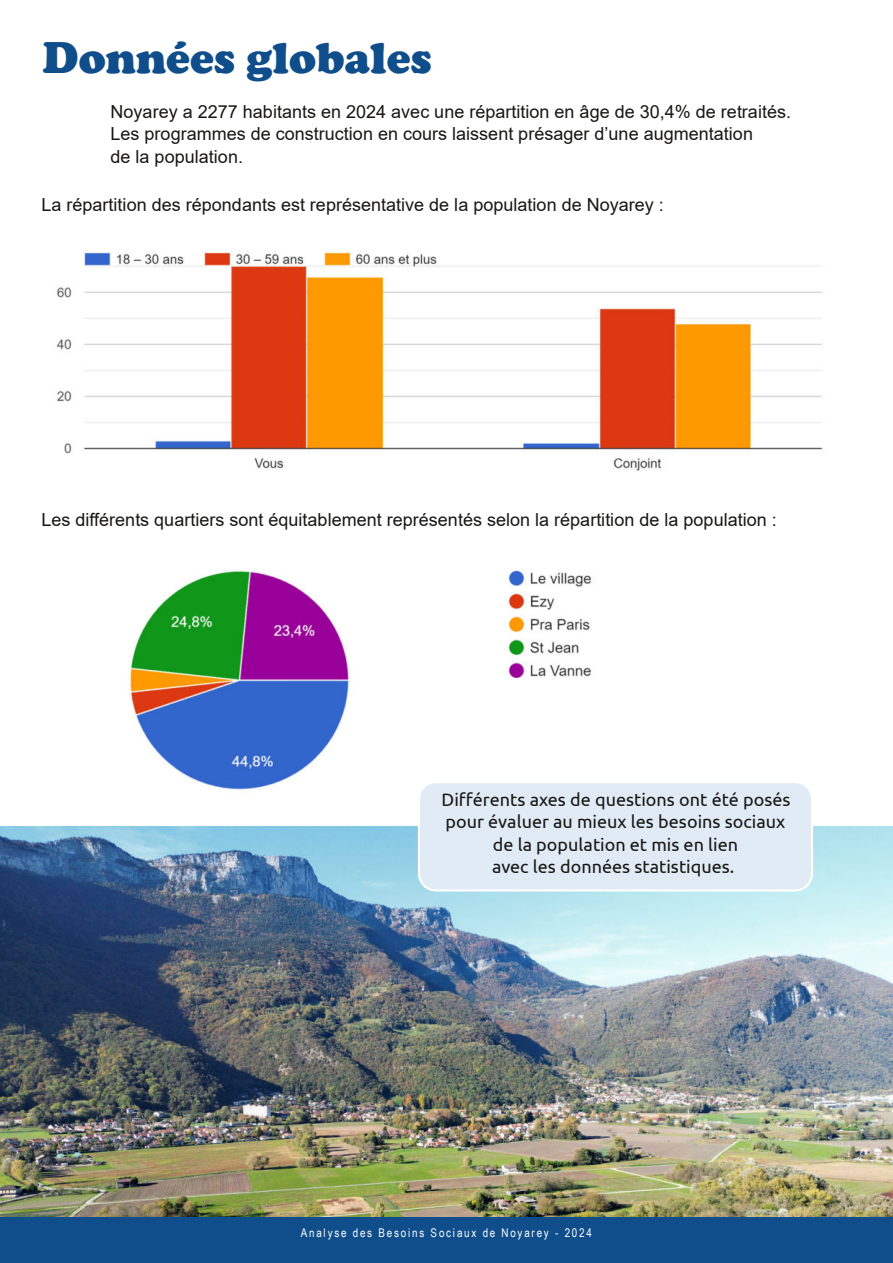
<style>
.page{position:relative;width:893px;height:1263px;background:#fff}
.page>*{position:absolute;margin:0;border:0;box-sizing:border-box;transform-origin:0 0}
.t1{font:900 45px "Cooper";color:#104e8b}
.t2{font:18px/22.5px "Arial";color:#181715}
.t3{font:18px/22.5px "Ubuntu";color:#181715;text-align:center}
.t4{font:12px "Arial Narrow";letter-spacing:.145em;color:#fff}
</style>
<div class="page">
<img style="left:56px;top:250px;width:767px;height:221px">
<img style="left:128px;top:569px;width:464px;height:224px">
<img style="left:0;top:827px;width:893px;height:390px">
<div style="left:419px;top:782px;width:393px;height:108px;background:#e1ebf5;border-radius:17px"></div>
<div style="left:418px;top:781px;width:395px;height:110px;border:2px solid #fff;border-radius:17px"></div>
<div style="left:0;top:1217px;width:893px;height:46px;background:#104e8b"></div>
<h1 class="t1" style="left:43px;top:32px;width:391px">Données globales</h1>
<p class="t2" style="left:111px;top:100px;width:682px">Noyarey a 2277 habitants en 2024 avec une répartition en âge de 30,4% de retraités.<br>Les programmes de construction en cours laissent présager d’une augmentation<br>de la population.</p>
<p class="t2" style="left:41px;top:193px;width:624px">La répartition des répondants est représentative de la population de Noyarey :</p>
<p class="t2" style="left:41px;top:508px;width:737px">Les différents quartiers sont équitablement représentés selon la répartition de la population :</p>
<p class="t3" style="left:441px;top:787px;width:350px">Différents axes de questions ont été posés pour évaluer au mieux les besoins sociaux de la population et mis en lien<br>avec les données statistiques.</p>
<p class="t4" style="left:301px;top:1224px;width:292px">Analyse des Besoins Sociaux de Noyarey - 2024</p>
</div>
